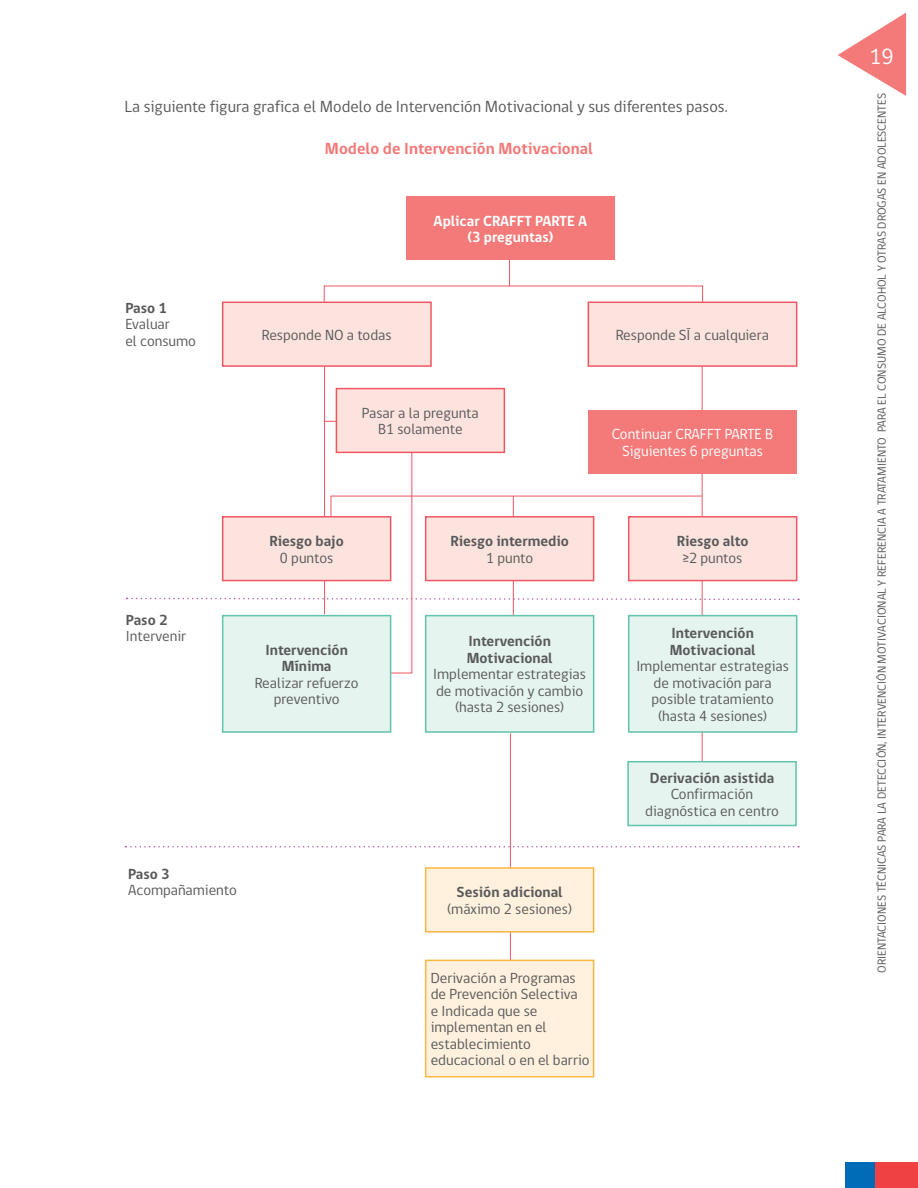
<style>
.page{position:relative;width:918px;height:1188px;background:#fff}
.page>*{position:absolute;margin:0;border:0;box-sizing:border-box;transform-origin:0 0}
.t1{font:22.5px "gob CL";color:#fff}
.t2{font:16.5px "gob CL";color:#58595b}
.t3{font:700 16.5px "gob CL";color:#f37a79}
.t4{font:15px/16.5px "gob CL";color:#58595b;text-align:center}
.t5{font:700 15px/16.5px "gob CL";color:#58595b}
.t6{font:15px "gob CL";color:#fff}
.t7{font:700 15px "gob CL";color:#fff}
.t8{font:12px "gob CL";color:#58595b}
</style>
<div class="page">
<div style="left:845px;top:1162px;width:30px;height:26px;background:#006cb7"></div>
<div style="left:875px;top:1162px;width:43px;height:26px;background:#ef4144"></div>
<svg style="left:838px;top:13px;width:68px;height:83px"></svg>
<hr style="left:510px;top:733px;width:1px;height:228px;background:#f05662">
<div style="left:406px;top:196px;width:209px;height:64px;background:#f37a79"></div>
<svg style="left:125px;top:846px;width:674px;height:1px"></svg>
<svg style="left:323px;top:260px;width:380px;height:44px"></svg>
<hr style="left:324px;top:367px;width:1px;height:247px;background:#f05662">
<hr style="left:702px;top:367px;width:1px;height:164px;background:#f05662">
<hr style="left:702px;top:578px;width:1px;height:203px;background:#f05662">
<svg style="left:127px;top:445px;width:672px;height:229px"></svg>
<div style="left:223px;top:302px;width:208px;height:64px;background:#fde3de"></div>
<div style="left:222px;top:302px;width:210px;height:65px;border:2px solid #f05662"></div>
<div style="left:336px;top:389px;width:168px;height:63px;background:#fde3de"></div>
<div style="left:336px;top:388px;width:169px;height:65px;border:2px solid #f05662"></div>
<div style="left:426px;top:517px;width:168px;height:64px;background:#fde3de"></div>
<div style="left:425px;top:516px;width:169px;height:65px;border:2px solid #f05662"></div>
<div style="left:426px;top:868px;width:168px;height:64px;background:#fff1dd"></div>
<div style="left:425px;top:867px;width:169px;height:66px;border:2px solid #fdb740"></div>
<div style="left:426px;top:960px;width:168px;height:117px;background:#fff1dd"></div>
<div style="left:425px;top:960px;width:169px;height:117px;border:2px solid #fdb740"></div>
<div style="left:628px;top:762px;width:168px;height:63px;background:#e6f4ef"></div>
<div style="left:627px;top:761px;width:170px;height:65px;border:2px solid #60c3ac"></div>
<div style="left:426px;top:616px;width:168px;height:116px;background:#e6f4ef"></div>
<div style="left:425px;top:615px;width:169px;height:118px;border:2px solid #60c3ac"></div>
<div style="left:223px;top:517px;width:168px;height:64px;background:#fde3de"></div>
<div style="left:222px;top:516px;width:169px;height:65px;border:2px solid #f05662"></div>
<div style="left:223px;top:616px;width:168px;height:116px;background:#e6f4ef"></div>
<div style="left:222px;top:615px;width:169px;height:118px;border:2px solid #60c3ac"></div>
<div style="left:629px;top:517px;width:168px;height:64px;background:#fde3de"></div>
<div style="left:628px;top:516px;width:169px;height:65px;border:2px solid #f05662"></div>
<div style="left:629px;top:616px;width:168px;height:116px;background:#e6f4ef"></div>
<div style="left:628px;top:615px;width:169px;height:118px;border:2px solid #60c3ac"></div>
<div style="left:588px;top:302px;width:209px;height:64px;background:#fde3de"></div>
<div style="left:588px;top:302px;width:209px;height:65px;border:2px solid #f05662"></div>
<div style="left:588px;top:410px;width:209px;height:64px;background:#f37a79"></div>
<p class="t2" style="left:125px;top:96px;width:605px">La siguiente figura grafica el Modelo de I ntervención Motivacional y sus diferentes pasos.</p>
<p class="t3" style="left:325px;top:138px;width:270px">Modelo de I ntervención Motivacional</p>
<p class="t5" style="left:125px;top:300px;width:43px">Paso 1</p>
<p class="t4" style="left:125px;top:317px;width:72px;text-align:left">Evaluar<br>el consumo</p>
<p class="t7" style="left:434px;top:210px;width:118px">Aplicar CRAFFT PARTE</p>
<p class="t7" style="left:578px;top:210px;width:10px">A</p>
<p class="t7" style="left:467px;top:227px;width:88px">(3 preguntas)</p>
<p class="t4" style="left:262px;top:327px;width:131px">Responde NO a todas</p>
<p class="t4" style="left:362px;top:405px;width:119px">Pasar a la pregunta<br>B1 solamente</p>
<p class="t4" style="left:616px;top:327px;width:155px">Responde SÍ a cualquiera</p>
<p class="t6" style="left:612px;top:424px;width:73px">Continuar CRAFFT</p>
<p class="t6" style="left:725px;top:424px;width:9px">PARTE</p>
<p class="t6" style="left:765px;top:424px;width:9px">B</p>
<p class="t6" style="left:622px;top:441px;width:142px">Siguientes 6 preguntas</p>
<p class="t5" style="left:126px;top:612px;width:43px">Paso 2</p>
<p class="t4" style="left:126px;top:629px;width:62px">I ntervenir</p>
<p class="t5" style="left:269px;top:533px;width:76px">Riesgo bajo</p>
<p class="t4" style="left:280px;top:550px;width:55px">0 puntos</p>
<p class="t5" style="left:265px;top:642px;width:84px;text-align:center">I ntervención<br>Mínima</p>
<p class="t4" style="left:255px;top:675px;width:105px">Realizar refuerzo preventivo</p>
<p class="t5" style="left:128px;top:866px;width:43px">Paso 3</p>
<p class="t4" style="left:128px;top:882px;width:110px">Acompañamiento</p>
<p class="t5" style="left:451px;top:533px;width:120px">Riesgo intermedio</p>
<p class="t4" style="left:486px;top:550px;width:49px">1 punto</p>
<p class="t5" style="left:467px;top:634px;width:87px">I ntervención<br>Motivacional</p>
<p class="t4" style="left:433px;top:667px;width:154px">I mplementar estrategias de motivación y cambio (hasta 2 sesiones)</p>
<p class="t5" style="left:457px;top:884px;width:108px">Sesión adicional</p>
<p class="t4" style="left:447px;top:901px;width:126px">(máximo 2 sesiones)</p>
<p class="t4" style="left:431px;top:970px;width:160px;text-align:left">Derivación a Programas de Prevención Selectiva<br>e I ndicada que se implementan en el establecimiento educacional o en el barrio</p>
<p class="t5" style="left:677px;top:533px;width:73px">Riesgo alto</p>
<p class="t4" style="left:683px;top:550px;width:61px">≥2 puntos</p>
<p class="t5" style="left:670px;top:625px;width:87px">I ntervención<br>Motivacional</p>
<p class="t4" style="left:636px;top:658px;width:154px">I mplementar estrategias de motivación para posible tratamiento (hasta 4 sesiones)</p>
<p class="t5" style="left:650px;top:770px;width:126px">Derivación asistida</p>
<p class="t4" style="left:645px;top:786px;width:135px">Confirmación diagnóstica en centro</p>
<h1 class="t1" style="left:869px;top:42px;width:26px">19</h1>
<p class="t8" style="left:874px;top:973px;width:881px;rotate:-90deg">Orientaciones técnicas para la detección, intervención motivacional y referencia a tratamiento para el consumo de alcohol y otras drogas en adolescentes</p>
</div>
